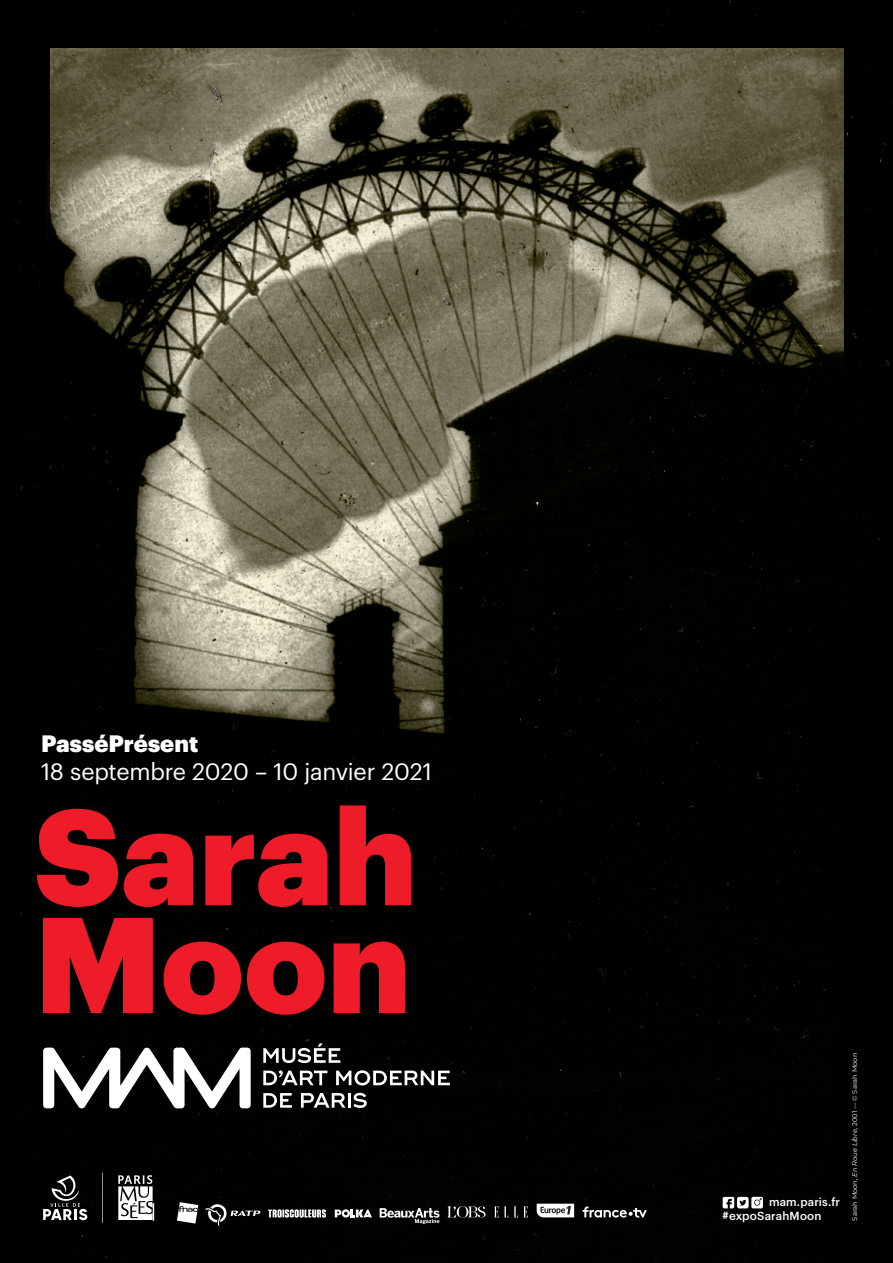
<style>
.page{position:relative;width:893px;height:1263px;background:#fff}
.page>*{position:absolute;margin:0;border:0;box-sizing:border-box;transform-origin:0 0}
.t1{font:900 133.05px/107.9px "Graphik";color:#ee1c28}
.t2{font:23.25px/28.5px "Graphik";letter-spacing:-.01em;color:#fff}
.t3{font:500 11.4px/14.7px "Graphik";letter-spacing:.015em;color:#fff}
.t4{font:6.75px "Montserrat";color:#fff}
.s1{font-weight:900}
.s2{font-size:11.7px}
.s3{font-style:italic}
</style>
<div class="page">
<img style="left:0;top:0;width:893px;height:1263px">
<svg style="left:723px;top:1197px;width:40px;height:11px"></svg>
<svg style="left:177px;top:1202px;width:21px;height:21px"></svg>
<svg style="left:268px;top:1209px;width:58px;height:8px"></svg>
<svg style="left:335px;top:1209px;width:37px;height:8px"></svg>
<svg style="left:380px;top:1208px;width:59px;height:16px"></svg>
<svg style="left:447px;top:1206px;width:39px;height:12px"></svg>
<svg style="left:494px;top:1206px;width:34px;height:11px"></svg>
<svg style="left:537px;top:1204px;width:37px;height:13px"></svg>
<svg style="left:582px;top:1206px;width:65px;height:11px"></svg>
<svg style="left:206px;top:1204px;width:54px;height:22px"></svg>
<svg style="left:118px;top:1175px;width:36px;height:46px"></svg>
<svg style="left:43px;top:1175px;width:44px;height:45px;background:#3e3e3e"></svg>
<svg style="left:102px;top:1172px;width:1px;height:51px"></svg>
<svg style="left:43px;top:1047px;width:208px;height:61px"></svg>
<svg style="left:263px;top:1043px;width:77px;height:20px"></svg>
<svg style="left:263px;top:1070px;width:64px;height:15px"></svg>
<svg style="left:336px;top:1070px;width:114px;height:15px"></svg>
<svg style="left:263px;top:1093px;width:29px;height:15px"></svg>
<svg style="left:301px;top:1093px;width:44px;height:15px"></svg>
<hr style="left:348px;top:1093px;width:3px;height:15px;background:#fff">
<svg style="left:353px;top:1093px;width:14px;height:15px"></svg>
<p class="t2" style="left:41px;top:727px;width:393px"><span class="s1">PasséPrésent<br></span>18 septembre 2020 – 10 janvier 2021</p>
<p class="t1" style="left:34px;top:791px;width:384px">Sarah<br>Moon</p>
<p class="t3" style="left:723px;top:1193px;width:119px;text-indent:46px">mam.paris.fr <span class="s2">#expo</span>SarahMoon</p>
<p class="t4" style="left:850px;top:1220px;width:169px;rotate:-90deg">Sarah Moon, <span class="s3">En Roue Libre</span>, 2001 — © Sarah Moon</p>
</div>
